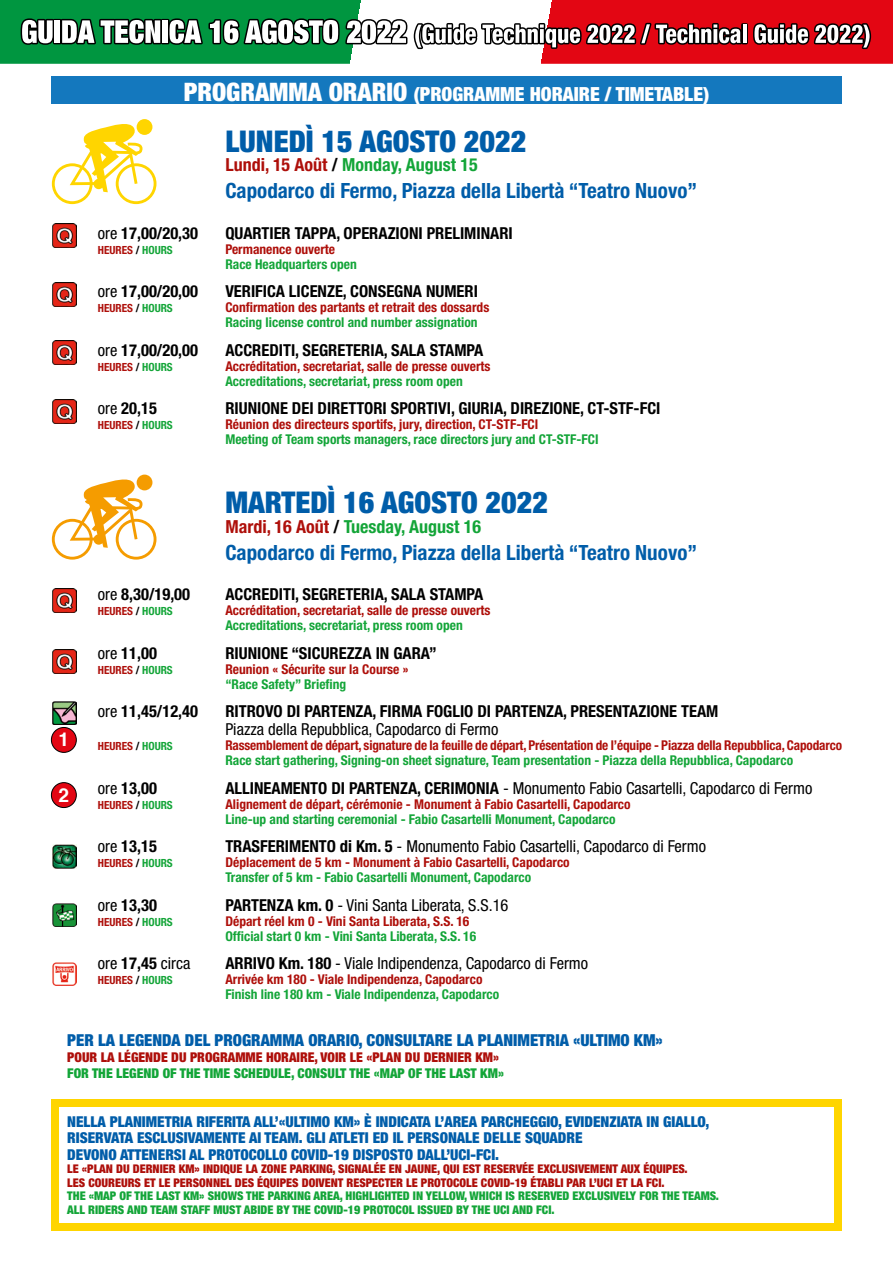
<style>
.page{position:relative;width:893px;height:1263px;background:#fff}
.page>*{position:absolute;margin:0;border:0;box-sizing:border-box;transform-origin:0 0}
.t1{font:900 condensed 30px "Helvetica Neue";color:#005da9}
.t2{font:700 condensed 21px "Helvetica Neue";color:#005da9}
.t3{font:900 condensed 19.5px "Helvetica Neue";color:#fff}
.t4{font:700 19.05px "Helvetica";color:#fff}
.t5{font:700 condensed 18px "Helvetica Neue";color:#13a538}
.t6{font:700 condensed 16.5px "Helvetica Neue";color:#000}
.t7{font:condensed 16.5px "Helvetica Neue";color:#000}
.t8{font:900 condensed 16.5px "Helvetica Neue";color:#005da9}
.t9{font:900 condensed 15px/16.5px "Helvetica Neue";color:#005da9}
.t10{font:700 condensed 13.5px "Helvetica Neue";color:#ae0f0a}
.t11{font:700 condensed 13.5px "Helvetica Neue";color:#13a538}
.t12{font:900 condensed 13.5px "Helvetica Neue";color:#13a538}
.t13{font:900 condensed 13.5px "Helvetica Neue";color:#ae0f0a}
.t14{font:900 condensed 12px/13.5px "Helvetica Neue";color:#ae0f0a}
.t15{font:900 condensed 12px/13.5px "Helvetica Neue";color:#13a538}
.t16{font:700 condensed 11.25px "Helvetica Neue";color:#ae0f0a}
.s1{font-size:25.5px}
.s2{color:#ae0f0a}
.s3{color:#000}
.s4{font-weight:400}
.s5{color:#13a538}
.s6{font-weight:700}
</style>
<div class="page">
<svg style="left:0;top:0;width:893px;height:64px;background:#825e3e"></svg>
<svg style="left:19px;top:0;width:854px;height:63px"></svg>
<div style="left:51px;top:77px;width:791px;height:27px;background:#1478be"></div>
<svg style="left:52px;top:120px;width:104px;height:84px"></svg>
<svg style="left:52px;top:475px;width:104px;height:85px"></svg>
<svg style="left:53px;top:223px;width:23px;height:1px"></svg>
<img style="left:52px;top:224px;width:25px;height:24px">
<svg style="left:53px;top:306px;width:23px;height:1px"></svg>
<img style="left:52px;top:282px;width:25px;height:24px">
<svg style="left:53px;top:340px;width:23px;height:1px"></svg>
<img style="left:52px;top:341px;width:25px;height:24px">
<svg style="left:53px;top:423px;width:23px;height:1px"></svg>
<img style="left:52px;top:399px;width:25px;height:24px">
<svg style="left:53px;top:588px;width:23px;height:1px"></svg>
<img style="left:52px;top:589px;width:25px;height:24px">
<svg style="left:53px;top:649px;width:23px;height:25px"></svg>
<img style="left:52px;top:650px;width:25px;height:23px">
<svg style="left:52px;top:724px;width:25px;height:1px"></svg>
<img style="left:52px;top:701px;width:25px;height:23px">
<svg style="left:53px;top:868px;width:24px;height:1px"></svg>
<img style="left:52px;top:844px;width:25px;height:24px">
<img style="left:52px;top:903px;width:25px;height:24px">
<svg style="left:53px;top:985px;width:22px;height:1px"></svg>
<img style="left:52px;top:962px;width:25px;height:23px">
<div style="left:51px;top:727px;width:25px;height:25px;background:#e30613;border-radius:50%"></div>
<div style="left:51px;top:727px;width:26px;height:26px;border:1px solid #000;border-radius:50%"></div>
<div style="left:51px;top:783px;width:25px;height:24px;background:#e30613;border-radius:50%"></div>
<div style="left:51px;top:782px;width:26px;height:26px;border:1px solid #000;border-radius:50%"></div>
<div style="left:55px;top:1099px;width:783px;height:7px;background:#ffd500"></div>
<div style="left:55px;top:1224px;width:783px;height:7px;background:#ffd500"></div>
<div style="left:51px;top:1099px;width:7px;height:132px;background:#ffd500"></div>
<div style="left:835px;top:1099px;width:7px;height:132px;background:#ffd500"></div>
<h3 class="t4" style="left:59px;top:724px;width:12px">1</h3>
<h3 class="t4" style="left:59px;top:779px;width:12px">2</h3>
<h3 class="t3" style="left:184px;top:82px;width:527px"><span class="s1">PROGRAMMA ORARIO</span> (PROGRAMME HORAIRE / TIMETABLE)</h3>
<h1 class="t1" style="left:225px;top:123px;width:302px">LUNEDÌ 15 AGOSTO 2022</h1>
<h3 class="t5" style="left:225px;top:154px;width:254px"><span class="s2">Lundi, 15 Août</span> <span class="s3">/</span> Monday, August 15</h3>
<h2 class="t2" style="left:225px;top:178px;width:473px">Capodarco di Fermo, Piazza della Libertà “Teatro Nuovo”</h2>
<p class="t6" style="left:98px;top:223px;width:102px"><span class="s4">ore</span> 17,00/20,30</p>
<p class="t6" style="left:225px;top:223px;width:289px">QUARTIER TAPPA, OPERAZIONI PRELIMINARI</p>
<p class="t16" style="left:98px;top:243px;width:77px">HEURES <span class="s3">/</span> <span class="s5">HOURS</span></p>
<p class="t10" style="left:225px;top:241px;width:111px">Permanence ouverte</p>
<p class="t11" style="left:225px;top:256px;width:133px">Race Headquarters open</p>
<p class="t6" style="left:98px;top:281px;width:102px"><span class="s4">ore</span> 17,00/20,00</p>
<p class="t6" style="left:225px;top:281px;width:254px">VERIFICA LICENZE, CONSEGNA NUMERI</p>
<p class="t16" style="left:98px;top:302px;width:77px">HEURES <span class="s3">/</span> <span class="s5">HOURS</span></p>
<p class="t10" style="left:225px;top:299px;width:265px">Confirmation des partants et retrait des dossards</p>
<p class="t11" style="left:225px;top:314px;width:254px">Racing license control and number assignation</p>
<p class="t6" style="left:98px;top:340px;width:102px"><span class="s4">ore</span> 17,00/20,00</p>
<p class="t6" style="left:225px;top:340px;width:260px">ACCREDITI, SEGRETERIA, SALA STAMPA</p>
<p class="t16" style="left:98px;top:360px;width:77px">HEURES <span class="s3">/</span> <span class="s5">HOURS</span></p>
<p class="t10" style="left:225px;top:358px;width:267px">Accréditation, secretariat, salle de presse ouverts</p>
<p class="t11" style="left:225px;top:373px;width:239px">Accreditations, secretariat, press room open</p>
<p class="t6" style="left:98px;top:398px;width:61px"><span class="s4">ore</span> 20,15</p>
<p class="t6" style="left:225px;top:398px;width:437px">RIUNIONE DEI DIRETTORI SPORTIVI, GIURIA, DIREZIONE, CT-STF-FCI</p>
<p class="t16" style="left:98px;top:419px;width:77px">HEURES <span class="s3">/</span> <span class="s5">HOURS</span></p>
<p class="t10" style="left:225px;top:416px;width:314px">Réunion des directeurs sportifs, jury, direction, CT-STF-FCI</p>
<p class="t11" style="left:225px;top:431px;width:375px">Meeting of Team sports managers, race directors jury and CT-STF-FCI</p>
<h1 class="t1" style="left:225px;top:484px;width:324px">MARTEDÌ 16 AGOSTO 2022</h1>
<h3 class="t5" style="left:225px;top:516px;width:257px"><span class="s2">Mardi, 16 Août</span> <span class="s3">/</span> Tuesday, August 16</h3>
<h2 class="t2" style="left:225px;top:540px;width:473px">Capodarco di Fermo, Piazza della Libertà “Teatro Nuovo”</h2>
<p class="t6" style="left:98px;top:584px;width:94px"><span class="s4">ore</span> 8,30/19,00</p>
<p class="t6" style="left:225px;top:584px;width:260px">ACCREDITI, SEGRETERIA, SALA STAMPA</p>
<p class="t16" style="left:98px;top:605px;width:77px">HEURES <span class="s3">/</span> <span class="s5">HOURS</span></p>
<p class="t10" style="left:225px;top:602px;width:267px">Accréditation, secretariat, salle de presse ouverts</p>
<p class="t11" style="left:225px;top:617px;width:239px">Accreditations, secretariat, press room open</p>
<p class="t6" style="left:98px;top:643px;width:61px"><span class="s4">ore</span> 11,00</p>
<p class="t6" style="left:225px;top:643px;width:213px">RIUNIONE “SICUREZZA IN GARA”</p>
<p class="t16" style="left:98px;top:663px;width:77px">HEURES <span class="s3">/</span> <span class="s5">HOURS</span></p>
<p class="t10" style="left:225px;top:661px;width:185px">Reunion « Sécurite sur la Course »</p>
<p class="t11" style="left:225px;top:676px;width:122px">“Race Safety” Briefing</p>
<p class="t6" style="left:98px;top:701px;width:102px"><span class="s4">ore</span> 11,45/12,40</p>
<p class="t6" style="left:225px;top:701px;width:494px">RITROVO DI PARTENZA, FIRMA FOGLIO DI PARTENZA, PRESENTAZIONE TEAM</p>
<p class="t7" style="left:225px;top:720px;width:275px">Piazza della Repubblica, Capodarco di Fermo</p>
<p class="t16" style="left:98px;top:740px;width:77px">HEURES <span class="s3">/</span> <span class="s5">HOURS</span></p>
<p class="t10" style="left:225px;top:737px;width:618px">Rassemblement de départ, signature de la feuille de départ, Présentation de l’équipe - Piazza della Repubblica, Capodarco</p>
<p class="t11" style="left:225px;top:752px;width:569px">Race start gathering, Signing-on sheet signature, Team presentation - Piazza della Repubblica, Capodarco</p>
<p class="t6" style="left:98px;top:778px;width:61px"><span class="s4">ore</span> 13,00</p>
<p class="t7" style="left:225px;top:778px;width:588px"><span class="s6">ALLINEAMENTO DI PARTENZA, CERIMONIA</span> - Monumento Fabio Casartelli, Capodarco di Fermo</p>
<p class="t16" style="left:98px;top:798px;width:77px">HEURES <span class="s3">/</span> <span class="s5">HOURS</span></p>
<p class="t10" style="left:225px;top:796px;width:407px">Alignement de départ, cérémonie - Monument à Fabio Casartelli, Capodarco</p>
<p class="t11" style="left:225px;top:811px;width:392px">Line-up and starting ceremonial - Fabio Casartelli Monument, Capodarco</p>
<p class="t6" style="left:98px;top:836px;width:61px"><span class="s4">ore</span> 13,15</p>
<p class="t7" style="left:225px;top:837px;width:482px"><span class="s6">TRASFERIMENTO di Km. 5</span> - Monumento Fabio Casartelli, Capodarco di Fermo</p>
<p class="t16" style="left:98px;top:857px;width:77px">HEURES <span class="s3">/</span> <span class="s5">HOURS</span></p>
<p class="t10" style="left:225px;top:854px;width:346px">Déplacement de 5 km - Monument à Fabio Casartelli, Capodarco</p>
<p class="t11" style="left:225px;top:869px;width:307px">Transfer of 5 km - Fabio Casartelli Monument, Capodarco</p>
<p class="t6" style="left:98px;top:895px;width:61px"><span class="s4">ore</span> 13,30</p>
<p class="t7" style="left:225px;top:895px;width:285px"><span class="s6">PARTENZA km. 0</span> - Vini Santa Liberata, S.S.16</p>
<p class="t16" style="left:98px;top:915px;width:77px">HEURES <span class="s3">/</span> <span class="s5">HOURS</span></p>
<p class="t10" style="left:225px;top:913px;width:245px">Départ réel km 0 - Vini Santa Liberata, S.S. 16</p>
<p class="t11" style="left:225px;top:928px;width:252px">Official start 0 km - Vini Santa Liberata, S.S. 16</p>
<p class="t7" style="left:98px;top:954px;width:94px">ore <span class="s6">17,45</span> circa</p>
<p class="t7" style="left:225px;top:954px;width:364px"><span class="s6">ARRIVO Km. 180</span> - Viale Indipendenza, Capodarco di Fermo</p>
<p class="t16" style="left:98px;top:974px;width:77px">HEURES <span class="s3">/</span> <span class="s5">HOURS</span></p>
<p class="t10" style="left:225px;top:971px;width:259px">Arrivée km 180 - Viale Indipendenza, Capodarco</p>
<p class="t11" style="left:225px;top:986px;width:275px">Finish line 180 km - Viale Indipendenza, Capodarco</p>
<p class="t8" style="left:67px;top:1030px;width:597px">PER LA LEGENDA DEL PROGRAMMA ORARIO, CONSULTARE LA PLANIMETRIA «ULTIMO KM»</p>
<p class="t13" style="left:67px;top:1049px;width:433px">POUR LA LÉGENDE DU PROGRAMME HORAIRE, VOIR LE «PLAN DU DERNIER KM»</p>
<p class="t12" style="left:67px;top:1065px;width:438px">FOR THE LEGEND OF THE TIME SCHEDULE, CONSULT THE «MAP OF THE LAST KM»</p>
<p class="t9" style="left:67px;top:1113px;width:643px">NELLA PLANIMETRIA RIFERITA ALL’«ULTIMO KM» È INDICATA L’AREA PARCHEGGIO, EVIDENZIATA IN GIALLO,<br>RISERVATA ESCLUSIVAMENTE AI TEAM. GLI ATLETI ED IL PERSONALE DELLE SQUADRE<br>DEVONO ATTENERSI AL PROTOCOLLO COVID-19 DISPOSTO DALL’UCI-FCI.</p>
<p class="t14" style="left:67px;top:1162px;width:622px">LE «PLAN DU DERNIER KM» INDIQUE LA ZONE PARKING, SIGNALÉE EN JAUNE, QUI EST RESERVÉE EXCLUSIVEMENT AUX ÉQUIPES.<br>LES COUREURS ET LE PERSONNEL DES ÉQUIPES DOIVENT RESPECTER LE PROTOCOLE COVID-19 ÉTABLI PAR L’UCI ET LA FCI.</p>
<p class="t15" style="left:67px;top:1189px;width:653px">THE «MAP OF THE LAST KM» SHOWS THE PARKING AREA, HIGHLIGHTED IN YELLOW, WHICH IS RESERVED EXCLUSIVELY FOR THE TEAMS.<br>ALL RIDERS AND TEAM STAFF MUST ABIDE BY THE COVID-19 PROTOCOL ISSUED BY THE UCI AND FCI.</p>
</div>
